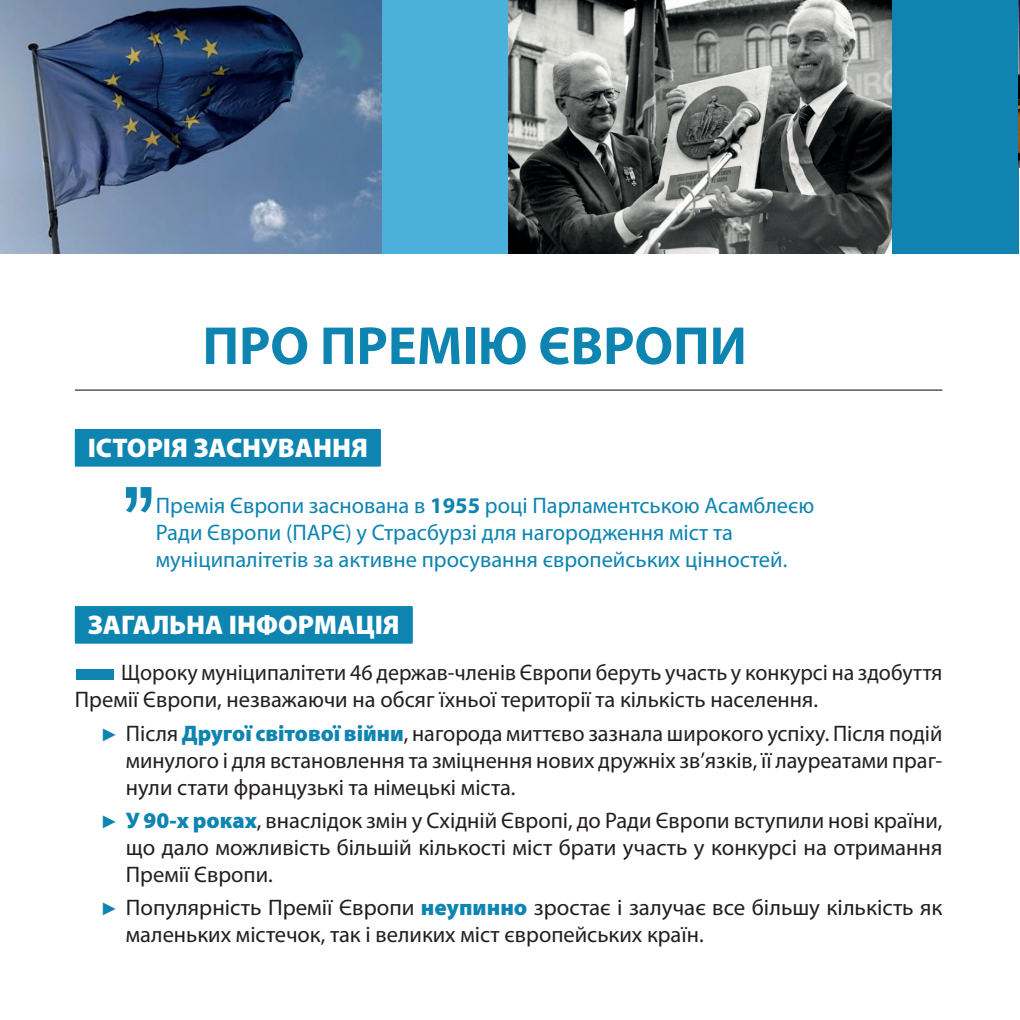
<style>
.page{position:relative;width:1020px;height:1020px;background:#fff}
.page>*{position:absolute;margin:0;border:0;box-sizing:border-box;transform-origin:0 0}
.t1{font:700 54px "Myriad Pro";color:#0e84b1}
.t2{font:900 27px "Myriad Pro";color:#fff}
.t3{font:22.5px/27px "Myriad Pro";color:#231f20}
.t4{font:22.5px/27px "Myriad Pro";color:#0e84b1}
.s1{font-weight:700}
.s2{color:#0e84b1}
.s3{font-family:"Arial";font-size:18px;color:#0e84b1}
.s4{font-weight:900;color:#0e84b1}
</style>
<div class="page">
<div style="left:381px;top:0;width:128px;height:253px;background:#4bb1db"></div>
<hr style="left:75px;top:389px;width:867px;height:2px;background:#231f20">
<div style="left:75px;top:431px;width:306px;height:36px;background:#0e84b1"></div>
<div style="left:75px;top:429px;width:306px;height:36px;background:#0e84b1"></div>
<div style="left:75px;top:608px;width:338px;height:36px;background:#0e84b1"></div>
<div style="left:75px;top:606px;width:338px;height:36px;background:#0e84b1"></div>
<svg style="left:126px;top:487px;width:25px;height:26px"></svg>
<img style="left:0;top:0;width:381px;height:253px">
<div style="left:891px;top:0;width:128px;height:253px;background:#1083b0"></div>
<img style="left:509px;top:0;width:382px;height:253px">
<img style="left:1019px;top:1px;width:1px;height:166px">
<h1 class="t1" style="left:202px;top:311px;width:546px">ПРО ПРЕМІЮ ЄВРОПИ</h1>
<p class="t2" style="left:88px;top:430px;width:282px">ІСТОРІЯ ЗАСНУВАННЯ</p>
<p class="t4" style="left:156px;top:491px;width:660px">Премія Європи заснована в <span class="s1">1955</span> році Парламентською Асамблеєю<br>Ради Європи (ПАРЄ) у Страсбурзі для нагородження міст та муніципалітетів за активне просування європейських цінностей.</p>
<p class="t2" style="left:88px;top:607px;width:314px">ЗАГАЛЬНА ІНФОРМАЦІЯ</p>
<p class="t3" style="left:75px;top:659px;width:869px"><span class="s2">■</span>Щороку муніципалітети 46 держав-членів Європи беруть участь у конкурсі на здобуття<br>Премії Європи, незважаючи на обсяг їхньої території та кількість населення.</p>
<p class="t3" style="left:126px;top:719px;width:818px;text-align:justify;text-indent:-26px"><span class="s3">►</span> Після <span class="s4">Другої світової війни</span>, нагорода миттєво зазнала широкого успіху. Після подій минулого і для встановлення та зміцнення нових дружніх зв’язків, її лауреатами праг&shy;нули стати французькі та німецькі міста.</p>
<p class="t3" style="left:126px;top:807px;width:818px;text-align:justify;text-indent:-26px"><span class="s3">►</span> <span class="s4">У 90-х роках</span>, внаслідок змін у Східній Європі, до Ради Європи вступили нові країни, що дало можливість більшій кількості міст брати участь у конкурсі на отримання Премії Європи.</p>
<p class="t3" style="left:126px;top:894px;width:818px;text-indent:-26px"><span class="s3">►</span> Популярність Премії Європи <span class="s4">неупинно</span> зростає і залучає все більшу кількість як маленьких містечок, так і великих міст європейських країн.</p>
</div>
